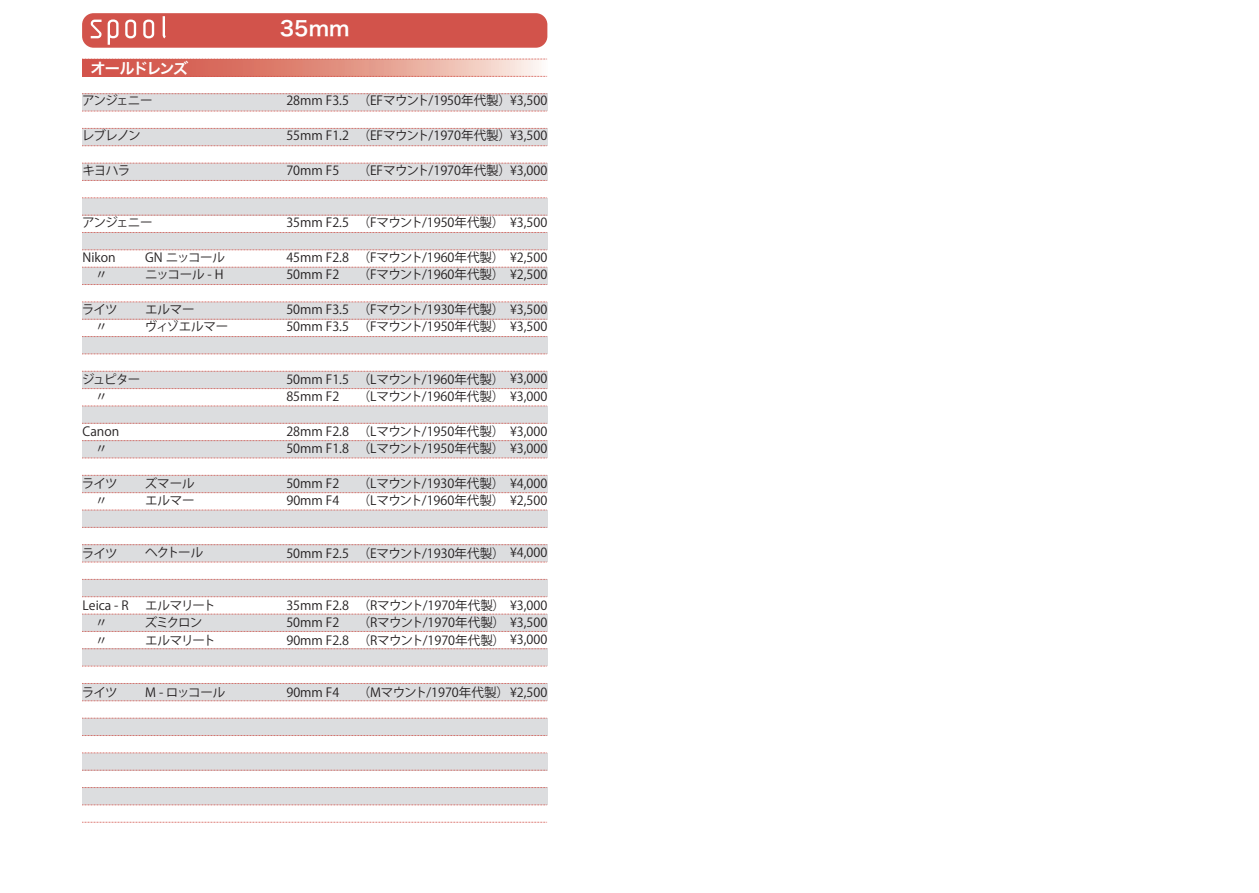
<style>
.page{position:relative;width:1259px;height:893px;background:#fff}
.page>*{position:absolute;margin:0;border:0;box-sizing:border-box;transform-origin:0 0}
.t1{font:20.25px "Hira Kaku Pro W6";color:#fff}
.t2{font:15.15px "Hira Kaku Pro W6";letter-spacing:-.1em;color:#fff}
.t3{font:12.6px/17.4px "Koz Go Std Regular 83 pv RKSJ H";color:#231f20}
.t4{font:12.6px/17.4px "Koz Go Std Regular 83 pv RKSJ H";letter-spacing:-.09em;color:#231f20}
.t5{font:12.6px/17.4px "Koz Go Std Regular 83 pv RKSJ H";letter-spacing:-.03em;color:#231f20}
.t6{font:12.6px/17.4px "Koz Go Std Regular 83 pv RKSJ H";letter-spacing:-.02em;color:#231f20}
</style>
<div class="page">
<div style="left:82px;top:94px;width:465px;height:17px;background:#dcdddf"></div>
<div style="left:82px;top:128px;width:465px;height:18px;background:#dcdddf"></div>
<div style="left:82px;top:163px;width:465px;height:17px;background:#dcdddf"></div>
<div style="left:82px;top:198px;width:465px;height:17px;background:#dcdddf"></div>
<div style="left:82px;top:233px;width:465px;height:17px;background:#dcdddf"></div>
<div style="left:82px;top:267px;width:465px;height:18px;background:#dcdddf"></div>
<div style="left:82px;top:302px;width:465px;height:17px;background:#dcdddf"></div>
<div style="left:82px;top:337px;width:465px;height:17px;background:#dcdddf"></div>
<div style="left:82px;top:371px;width:465px;height:17px;background:#dcdddf"></div>
<div style="left:82px;top:406px;width:465px;height:17px;background:#dcdddf"></div>
<div style="left:82px;top:441px;width:465px;height:17px;background:#dcdddf"></div>
<div style="left:82px;top:475px;width:465px;height:18px;background:#dcdddf"></div>
<div style="left:82px;top:510px;width:465px;height:17px;background:#dcdddf"></div>
<div style="left:82px;top:545px;width:465px;height:17px;background:#dcdddf"></div>
<div style="left:82px;top:579px;width:465px;height:18px;background:#dcdddf"></div>
<div style="left:82px;top:614px;width:465px;height:18px;background:#dcdddf"></div>
<div style="left:82px;top:649px;width:465px;height:17px;background:#dcdddf"></div>
<div style="left:82px;top:684px;width:465px;height:17px;background:#dcdddf"></div>
<div style="left:82px;top:718px;width:465px;height:17px;background:#dcdddf"></div>
<div style="left:82px;top:753px;width:465px;height:17px;background:#dcdddf"></div>
<div style="left:82px;top:788px;width:465px;height:17px;background:#dcdddf"></div>
<div style="left:82px;top:13px;width:465px;height:35px;background:#d2534b;border-radius:11px"></div>
<svg style="left:82px;top:60px;width:465px;height:16px;background:#e29184"></svg>
<svg style="left:163px;top:16px;width:3px;height:22px"></svg>
<svg style="left:91px;top:20px;width:11px;height:18px"></svg>
<svg style="left:108px;top:19px;width:11px;height:26px"></svg>
<svg style="left:125px;top:20px;width:11px;height:18px"></svg>
<svg style="left:143px;top:20px;width:11px;height:18px"></svg>
<svg style="left:82px;top:822px;width:465px;height:1px"></svg>
<svg style="left:82px;top:805px;width:465px;height:1px"></svg>
<svg style="left:82px;top:787px;width:465px;height:1px"></svg>
<svg style="left:82px;top:770px;width:465px;height:1px"></svg>
<svg style="left:82px;top:753px;width:465px;height:1px"></svg>
<svg style="left:82px;top:735px;width:465px;height:1px"></svg>
<svg style="left:82px;top:718px;width:465px;height:1px"></svg>
<svg style="left:82px;top:701px;width:465px;height:1px"></svg>
<svg style="left:82px;top:683px;width:465px;height:1px"></svg>
<svg style="left:82px;top:666px;width:465px;height:1px"></svg>
<svg style="left:82px;top:648px;width:465px;height:1px"></svg>
<svg style="left:82px;top:631px;width:465px;height:1px"></svg>
<svg style="left:82px;top:614px;width:465px;height:1px"></svg>
<svg style="left:82px;top:596px;width:465px;height:1px"></svg>
<svg style="left:82px;top:579px;width:465px;height:1px"></svg>
<svg style="left:82px;top:562px;width:465px;height:1px"></svg>
<svg style="left:82px;top:544px;width:465px;height:1px"></svg>
<svg style="left:82px;top:527px;width:465px;height:1px"></svg>
<svg style="left:82px;top:510px;width:465px;height:1px"></svg>
<svg style="left:82px;top:492px;width:465px;height:1px"></svg>
<svg style="left:82px;top:475px;width:465px;height:1px"></svg>
<svg style="left:82px;top:458px;width:465px;height:1px"></svg>
<svg style="left:82px;top:440px;width:465px;height:1px"></svg>
<svg style="left:82px;top:423px;width:465px;height:1px"></svg>
<svg style="left:82px;top:406px;width:465px;height:1px"></svg>
<svg style="left:82px;top:388px;width:465px;height:1px"></svg>
<svg style="left:82px;top:371px;width:465px;height:1px"></svg>
<svg style="left:82px;top:354px;width:465px;height:1px"></svg>
<svg style="left:82px;top:336px;width:465px;height:1px"></svg>
<svg style="left:82px;top:319px;width:465px;height:1px"></svg>
<svg style="left:82px;top:302px;width:465px;height:1px"></svg>
<svg style="left:82px;top:284px;width:465px;height:1px"></svg>
<svg style="left:82px;top:267px;width:465px;height:1px"></svg>
<svg style="left:82px;top:250px;width:465px;height:1px"></svg>
<svg style="left:82px;top:232px;width:465px;height:1px"></svg>
<svg style="left:82px;top:215px;width:465px;height:1px"></svg>
<svg style="left:82px;top:198px;width:465px;height:1px"></svg>
<svg style="left:82px;top:180px;width:465px;height:1px"></svg>
<svg style="left:82px;top:163px;width:465px;height:1px"></svg>
<svg style="left:82px;top:145px;width:465px;height:1px"></svg>
<svg style="left:82px;top:128px;width:465px;height:1px"></svg>
<svg style="left:82px;top:111px;width:465px;height:1px"></svg>
<svg style="left:82px;top:93px;width:465px;height:1px"></svg>
<svg style="left:82px;top:76px;width:465px;height:1px"></svg>
<svg style="left:82px;top:59px;width:465px;height:1px"></svg>
<h1 class="t1" style="left:280px;top:10px;width:71px">35mm</h1>
<p class="t2" style="left:90px;top:54px;width:99px">オールドレンズ</p>
<p class="t3" style="left:82px;top:92px;width:72px">アンジェニー</p>
<p class="t3" style="left:82px;top:127px;width:61px">レブレノン</p>
<p class="t3" style="left:82px;top:162px;width:49px">キヨハラ</p>
<p class="t3" style="left:82px;top:214px;width:72px">アンジェニー</p>
<p class="t3" style="left:83px;top:249px;width:35px">Nikon　〃</p>
<p class="t3" style="left:82px;top:301px;width:37px">ライツ　〃</p>
<p class="t5" style="left:145px;top:249px;width:81px">GN ニッコールニッコール - H</p>
<p class="t6" style="left:145px;top:301px;width:85px">エルマー<br>ヴィゾエルマー</p>
<p class="t3" style="left:286px;top:92px;width:64px">28mm F3.5</p>
<p class="t3" style="left:286px;top:127px;width:64px">55mm F1.2</p>
<p class="t3" style="left:286px;top:162px;width:54px">70mm F5</p>
<p class="t3" style="left:286px;top:214px;width:64px">35mm F2.5</p>
<p class="t3" style="left:286px;top:249px;width:64px">45mm F2.8<br>50mm F2</p>
<p class="t3" style="left:286px;top:301px;width:64px">50mm F3.5<br>50mm F3.5</p>
<p class="t3" style="left:358px;top:92px;width:191px">（EFマウント/1950年代製）¥3,500</p>
<p class="t3" style="left:358px;top:127px;width:191px">（EFマウント/1970年代製）¥3,500</p>
<p class="t3" style="left:358px;top:162px;width:191px">（EFマウント/1970年代製）¥3,000</p>
<p class="t3" style="left:358px;top:214px;width:191px">（Fマウント/1950年代製） ¥3,500</p>
<p class="t3" style="left:358px;top:249px;width:191px">（Fマウント/1960年代製） ¥2,500（Fマウント/1960年代製） ¥2,500</p>
<p class="t3" style="left:358px;top:301px;width:191px">（Fマウント/1930年代製） ¥3,500（Fマウント/1950年代製） ¥3,500</p>
<p class="t3" style="left:82px;top:370px;width:60px">ジュピター　〃</p>
<p class="t3" style="left:83px;top:423px;width:38px">Canon　〃</p>
<p class="t3" style="left:82px;top:475px;width:37px">ライツ　〃</p>
<p class="t3" style="left:145px;top:475px;width:52px">ズマールエルマー</p>
<p class="t3" style="left:82px;top:544px;width:37px">ライツ</p>
<p class="t3" style="left:145px;top:544px;width:60px">ヘクトール</p>
<p class="t3" style="left:83px;top:597px;width:48px">Leica - R　〃<br>　〃</p>
<p class="t4" style="left:145px;top:597px;width:73px">エルマリートズミクロンエルマリート</p>
<p class="t3" style="left:82px;top:684px;width:37px">ライツ</p>
<p class="t3" style="left:145px;top:684px;width:82px">M - ロッコール</p>
<p class="t3" style="left:286px;top:370px;width:64px">50mm F1.5<br>85mm F2</p>
<p class="t3" style="left:286px;top:423px;width:64px">28mm F2.8<br>50mm F1.8</p>
<p class="t3" style="left:286px;top:475px;width:54px">50mm F2<br>90mm F4</p>
<p class="t3" style="left:286px;top:544px;width:64px">50mm F2.5</p>
<p class="t3" style="left:286px;top:597px;width:64px">35mm F2.8<br>50mm F2<br>90mm F2.8</p>
<p class="t3" style="left:286px;top:684px;width:54px">90mm F4</p>
<p class="t3" style="left:358px;top:370px;width:148px">（Lマウント/1960年代製）（Lマウント/1960年代製）</p>
<p class="t3" style="left:358px;top:423px;width:148px">（Lマウント/1950年代製）（Lマウント/1950年代製）</p>
<p class="t3" style="left:358px;top:475px;width:148px">（Lマウント/1930年代製）（Lマウント/1960年代製）</p>
<p class="t3" style="left:510px;top:370px;width:39px">¥3,000 ¥3,000</p>
<p class="t3" style="left:510px;top:423px;width:39px">¥3,000 ¥3,000</p>
<p class="t3" style="left:510px;top:475px;width:39px">¥4,000 ¥2,500</p>
<p class="t3" style="left:358px;top:545px;width:191px">（Eマウント/1930年代製） ¥4,000</p>
<p class="t3" style="left:358px;top:597px;width:191px;text-align:justify">（Rマウント/1970年代製） ¥3,000（Rマウント/1970年代製） ¥3,500（Rマウント/1970年代製） ¥3,000</p>
<p class="t3" style="left:358px;top:684px;width:191px">（Mマウント/1970年代製）¥2,500</p>
</div>
